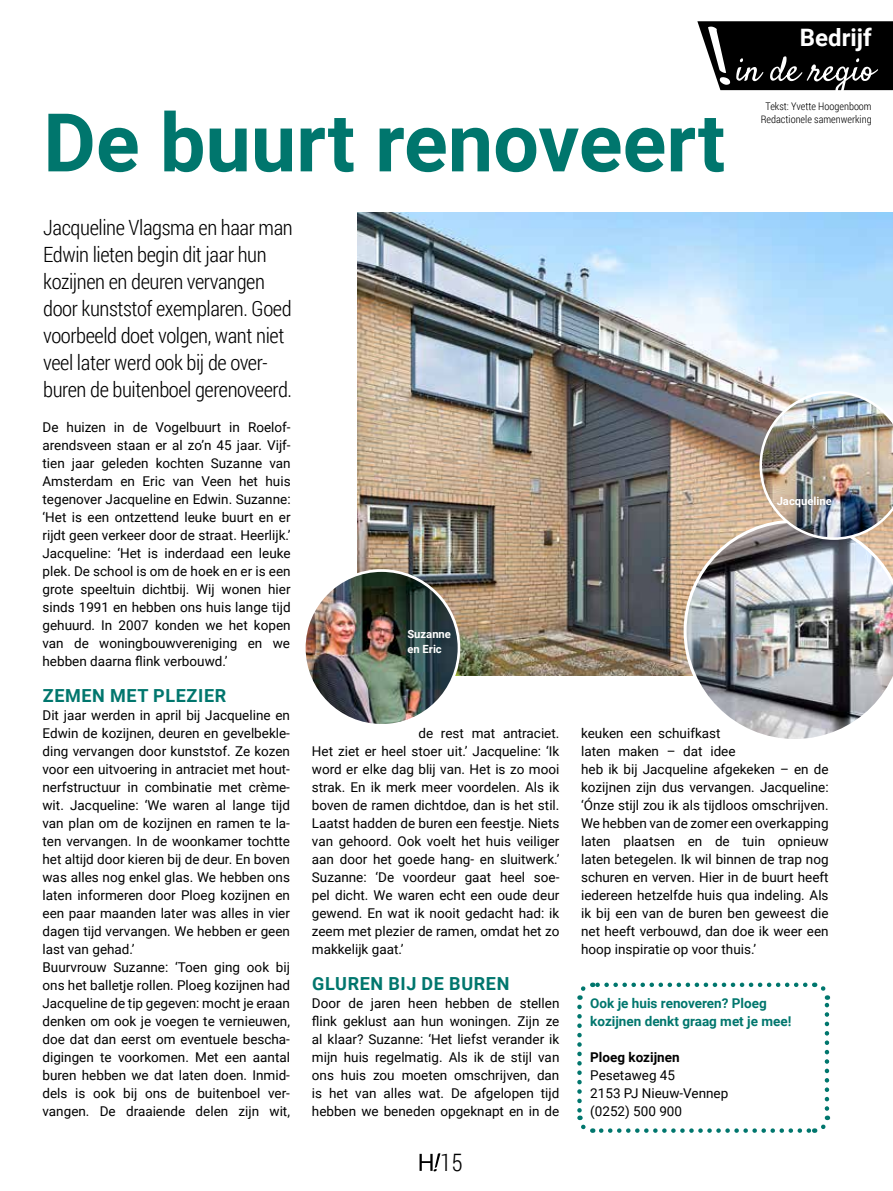
<style>
.page{position:relative;width:893px;height:1191px;background:#fff}
.page>*{position:absolute;margin:0;border:0;box-sizing:border-box;transform-origin:0 0}
.t1{font:700 81px "Roboto";color:#00766d}
.t2{font:700 24px "Roboto";color:#fff}
.t3{font:300 24px "Roboto Condensed";color:#000}
.t4{font:300 21px/27px "Roboto Condensed";letter-spacing:-.02em;color:#000}
.t5{font:700 18px "Roboto";letter-spacing:.035em;color:#00766d}
.t6{font:13.5px/18px "Roboto";color:#000;text-align:justify}
.t7{font:700 13.5px/18px "Roboto";color:#00766d}
.t8{font:700 13.5px "Roboto";color:#000}
.t9{font:700 11.25px/15px "Roboto";color:#fff}
.t10{font:300 10.5px/13.5px "Roboto Condensed";color:#000;text-align:center}
</style>
<div class="page">
<img style="left:357px;top:213px;width:536px;height:462px">
<img style="left:684px;top:520px;width:209px;height:219px">
<img style="left:304px;top:570px;width:155px;height:155px;border-radius:77px">
<div style="left:303px;top:569px;width:157px;height:157px;border:3px solid #fff;border-radius:50%"></div>
<img style="left:759px;top:391px;width:134px;height:149px">
<svg style="left:577px;top:1006px;width:16px;height:127px"></svg>
<svg style="left:601px;top:1115px;width:230px;height:18px"></svg>
<svg style="left:813px;top:982px;width:17px;height:126px"></svg>
<svg style="left:577px;top:982px;width:228px;height:17px"></svg>
<svg style="left:420px;top:1153px;width:20px;height:18px"></svg>
<svg style="left:697px;top:21px;width:196px;height:70px;background:#2a2a2a"></svg>
<h1 class="t1" style="left:43px;top:86px;width:683px">De buurt renoveert</h1>
<h3 class="t4" style="left:43px;top:213px;width:251px">Jacqueline Vlagsma en haar man<br>Edwin lieten begin dit jaar hun kozijnen en deuren vervangen door kunststof exemplaren. Goed voorbeeld doet volgen, want niet veel later werd ook bij de over&shy;buren de buitenboel gerenoveerd.</h3>
<h2 class="t2" style="left:800px;top:21px;width:73px">Bedrijf</h2>
<p class="t10" style="left:761px;top:99px;width:112px">Tekst: Yvette Hoogenboom<br>Redactionele samenwerking</p>
<p class="t6" style="left:43px;top:418px;width:250px">De huizen in de Vogelbuurt in Roelof&shy;arendsveen staan er al zo’n 45 jaar. Vijf&shy;tien jaar geleden kochten Suzanne van Amsterdam en Eric van Veen het huis tegenover Jacqueline en Edwin. Suzanne: ‘Het is een ontzettend leuke buurt en er rijdt geen verkeer door de straat. Heerlijk.’ Jacqueline: ‘Het is inderdaad een leuke plek. De school is om de hoek en er is een grote speeltuin dichtbij. Wij wonen hier sinds 1991 en hebben ons huis lange tijd gehuurd. In 2007 konden we het kopen van de woningbouwvereniging en we hebben daarna flink verbouwd.’</p>
<h3 class="t5" style="left:43px;top:683px;width:185px">ZEMEN MET PLEZIER</h3>
<p class="t6" style="left:43px;top:706px;width:249px;text-align:left">Dit jaar werden in april bij Jacqueline en Edwin de kozijnen, deuren en gevelbekle&shy;ding vervangen door kunststof. Ze kozen voor een uitvoering in antraciet met hout&shy;nerfstructuur in combinatie met crème&shy;wit. Jacqueline: ‘We waren al lange tijd van plan om de kozijnen en ramen te la&shy;ten vervangen. In de woonkamer tochtte het altijd door kieren bij de deur. En boven was alles nog enkel glas. We hebben ons laten informeren door Ploeg kozijnen en een paar maanden later was alles in vier dagen tijd vervangen. We hebben er geen last van gehad.’<br>Buurvrouw Suzanne: ‘Toen ging ook bij ons het balletje rollen. Ploeg kozijnen had Jacqueline de tip gegeven: mocht je eraan denken om ook je voegen te vernieuwen, doe dat dan eerst om eventuele bescha&shy;digingen te voorkomen. Met een aantal buren hebben we dat laten doen. Inmid&shy;dels is ook bij ons de buitenboel ver&shy;vangen. De draaiende delen zijn wit,</p>
<p class="t9" style="left:407px;top:626px;width:45px">Suzanne en Eric</p>
<p class="t6" style="left:312px;top:724px;width:249px;text-indent:107px">de rest mat antraciet.<br>Het ziet er heel stoer uit.’ Jacqueline: ‘Ik word er elke dag blij van. Het is zo mooi strak. En ik merk meer voordelen. Als ik boven de ramen dichtdoe, dan is het stil.<br>Laatst hadden de buren een feestje. Niets van gehoord. Ook voelt het huis veiliger aan door het goede hang- en sluitwerk.’ Suzanne: ‘De voordeur gaat heel soe&shy;pel dicht. We waren echt een oude deur gewend. En wat ik nooit gedacht had: ik zeem met plezier de ramen, omdat het zo makkelijk gaat.’</p>
<h3 class="t5" style="left:312px;top:971px;width:199px">GLUREN BIJ DE BUREN</h3>
<p class="t6" style="left:312px;top:994px;width:249px">Door de jaren heen hebben de stellen flink geklust aan hun woningen. Zijn ze al klaar? Suzanne: ‘Het liefst verander ik mijn huis regelmatig. Als ik de stijl van ons huis zou moeten omschrijven, dan is het van alles wat. De afgelopen tijd hebben we beneden opgeknapt en in de</p>
<h2 class="t3" style="left:440px;top:1145px;width:24px">15</h2>
<p class="t9" style="left:777px;top:493px;width:57px">Jacqueline</p>
<p class="t6" style="left:581px;top:724px;width:249px;text-align:left">keuken een schuifkast<br>laten maken – dat idee<br>heb ik bij Jacqueline afgekeken – en de kozijnen zijn dus vervangen. Jacqueline: ‘Ónze stijl zou ik als tijdloos omschrijven.<br>We hebben van de zomer een overkapping laten plaatsen en de tuin opnieuw laten betegelen. Ik wil binnen de trap nog schuren en verven. Hier in de buurt heeft iedereen hetzelfde huis qua indeling. Als ik bij een van de buren ben geweest die net heeft verbouwd, dan doe ik weer een hoop inspiratie op voor thuis.’</p>
<p class="t7" style="left:590px;top:994px;width:203px">Ook je huis renoveren? Ploeg kozijnen denkt graag met je mee!</p>
<p class="t8" style="left:590px;top:1048px;width:91px">Ploeg kozijnen</p>
<p class="t6" style="left:590px;top:1066px;width:140px;text-align:left">Pesetaweg 45<br>2153 PJ Nieuw-Vennep (0252) 500 900</p>
</div>
